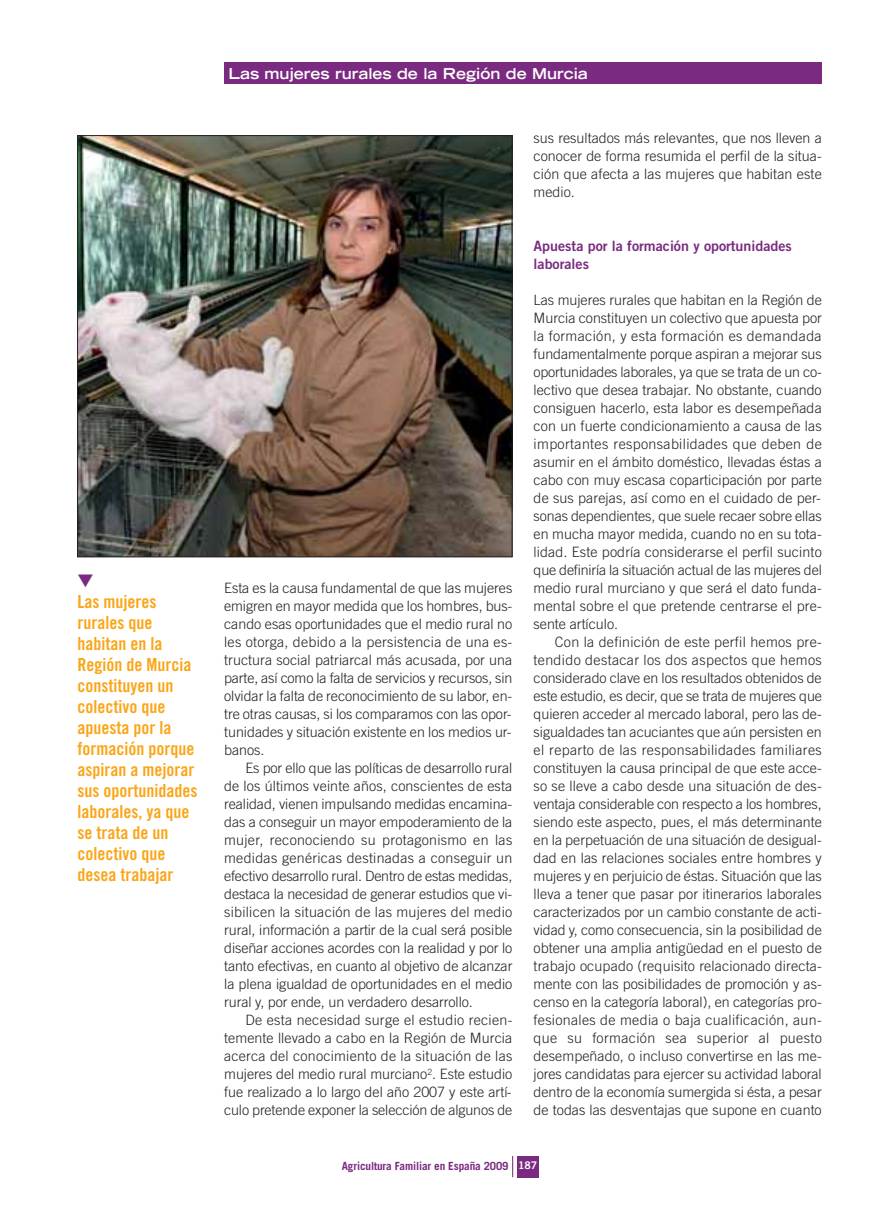
<style>
.page{position:relative;width:895px;height:1210px;background:#fff}
.page>*{position:absolute;margin:0;border:0;box-sizing:border-box;transform-origin:0 0}
.t1{font:18px/21px "Trade Gothic Bold Cond Twenty";color:#faa61a}
.t2{font:700 expanded 15px "Trade Gothic LH";color:#fff}
.t3{font:300 14.25px/18px "Trade Gothic";color:#231f20;text-align:justify}
.t4{font:14.25px/18px "Trade Gothic Bold Two";color:#7a2b81}
.t5{font:700 11.25px "Trade Gothic";letter-spacing:-.01em;color:#7a2b81}
.s1{font-family:"Trade Gothic Bold Two";font-weight:400;font-size:10.5px;color:#fff}
</style>
<div class="page">
<div style="left:224px;top:63px;width:597px;height:21px;background:#7a2b81"></div>
<div style="left:517px;top:1155px;width:21px;height:22px;background:#7a2b81"></div>
<svg style="left:512px;top:1156px;width:1px;height:21px"></svg>
<img style="left:79px;top:137px;width:431px;height:418px">
<p class="t1" style="left:77px;top:592px;width:121px">Las mujeres rurales que habitan en la<br>Región de Murcia constituyen un colectivo que apuesta por la formación porque aspiran a mejorar sus oportunidades laborales, ya que se trata de un colectivo que desea trabajar</p>
<p class="t2" style="left:228px;top:68px;width:361px">Las mujeres rurales de la Región de Murcia</p>
<p class="t3" style="left:224px;top:580px;width:290px">Esta es la causa fundamental de que las mujeres emigren en mayor medida que los hombres, bus&shy;cando esas oportunidades que el medio rural no les otorga, debido a la persistencia de una es&shy;tructura social patriarcal más acusada, por una parte, así como la falta de servicios y recursos, sin olvidar la falta de reconocimiento de su labor, en&shy;tre otras causas, si los comparamos con las opor&shy;tunidades y situación existente en los medios ur&shy;banos.</p>
<p class="t3" style="left:224px;top:760px;width:290px;text-indent:21px">Es por ello que las políticas de desarrollo rural de los últimos veinte años, conscientes de esta realidad, vienen impulsando medidas encamina&shy;das a conseguir un mayor empoderamiento de la mujer, reconociendo su protagonismo en las medidas genéricas destinadas a conseguir un efectivo desarrollo rural. Dentro de estas medidas, destaca la necesidad de generar estudios que vi&shy;sibilicen la situación de las mujeres del medio rural, información a partir de la cual será posible diseñar acciones acordes con la realidad y por lo tanto efectivas, en cuanto al objetivo de alcanzar la plena igualdad de oportunidades en el medio rural y, por ende, un verdadero desarrollo.</p>
<p class="t3" style="left:224px;top:1012px;width:290px;text-indent:21px">De esta necesidad surge el estudio recien&shy;temente llevado a cabo en la Región de Murcia acerca del conocimiento de la situación de las mujeres del medio rural murciano<sup>2</sup>. Este estudio fue realizado a lo largo del año 2007 y este artí&shy;culo pretende exponer la selección de algunos de</p>
<p class="t3" style="left:533px;top:130px;width:290px">sus resultados más relevantes, que nos lleven a conocer de forma resumida el perfil de la situa&shy;ción que afecta a las mujeres que habitan este medio.</p>
<p class="t4" style="left:533px;top:238px;width:260px">Apuesta por la formación y oportunidades laborales</p>
<p class="t3" style="left:533px;top:292px;width:290px">Las mujeres rurales que habitan en la Región de Murcia constituyen un colectivo que apuesta por la formación, y esta formación es demandada fundamentalmente porque aspiran a mejorar sus oportunidades laborales, ya que se trata de un co&shy;lectivo que desea trabajar. No obstante, cuando consiguen hacerlo, esta labor es desempeñada con un fuerte condicionamiento a causa de las importantes responsabilidades que deben de asumir en el ámbito doméstico, llevadas éstas a cabo con muy escasa coparticipación por parte de sus parejas, así como en el cuidado de per&shy;sonas dependientes, que suele recaer sobre ellas en mucha mayor medida, cuando no en su tota&shy;lidad. Este podría considerarse el perfil sucinto que definiría la situación actual de las mujeres del medio rural murciano y que será el dato funda&shy;mental sobre el que pretende centrarse el pre&shy;sente artículo.</p>
<p class="t3" style="left:533px;top:634px;width:290px;text-indent:21px">Con la definición de este perfil hemos pre&shy;tendido destacar los dos aspectos que hemos considerado clave en los resultados obtenidos de este estudio, es decir, que se trata de mujeres que quieren acceder al mercado laboral, pero las de&shy;sigualdades tan acuciantes que aún persisten en el reparto de las responsabilidades familiares constituyen la causa principal de que este acce&shy;so se lleve a cabo desde una situación de des&shy;ventaja considerable con respecto a los hombres, siendo este aspecto, pues, el más determinante en la perpetuación de una situación de desigual&shy;dad en las relaciones sociales entre hombres y mujeres y en perjuicio de éstas. Situación que las lleva a tener que pasar por itinerarios laborales caracterizados por un cambio constante de acti&shy;vidad y, como consecuencia, sin la posibilidad de obtener una amplia antigüedad en el puesto de trabajo ocupado (requisito relacionado directa&shy;mente con las posibilidades de promoción y as&shy;censo en la categoría laboral), en categorías pro&shy;fesionales de media o baja cualificación, aun&shy;que su formación sea superior al puesto desempeñado, o incluso convertirse en las me&shy;jores candidatas para ejercer su actividad laboral dentro de la economía sumergida si ésta, a pesar de todas las desventajas que supone en cuanto</p>
<p class="t5" style="left:342px;top:1161px;width:197px">Agricultura Familiar en España 2009 <span class="s1">187</span></p>
</div>
